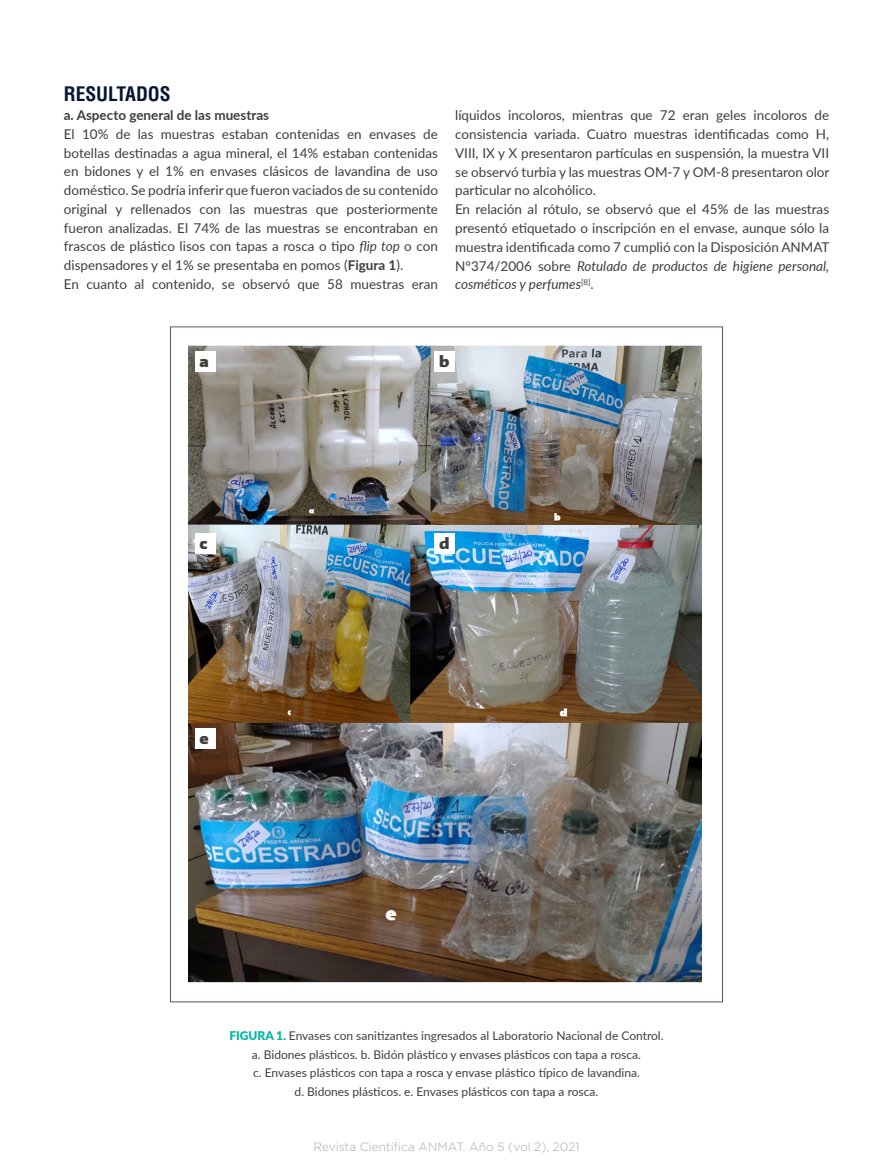
<style>
.page{position:relative;width:893px;height:1170px;background:#fff}
.page>*{position:absolute;margin:0;border:0;box-sizing:border-box;transform-origin:0 0}
.t1{font:700 condensed 19.5px "Helvetica LT Std";color:#031635}
.t2{font:900 15px "Encode Sans";color:#3e3e3f}
.t3{font:13.5px/18.8px "Lato";color:#3e3e3f;text-align:justify}
.t4{font:700 13.5px "Lato";color:#3e3e3f}
.t5{font:12px "Lato";color:#3e3e3f}
.t6{font:300 12px "Gotham";color:#a8a9ad}
.s1{font-style:italic}
.s2{font-weight:700}
.s3{font-weight:900;color:#03b8a4}
</style>
<div class="page">
<img style="left:170px;top:345px;width:553px;height:658px">
<div style="left:195px;top:351px;width:20px;height:21px;background:#fff"></div>
<div style="left:195px;top:533px;width:20px;height:20px;background:#fff"></div>
<div style="left:195px;top:728px;width:20px;height:21px;background:#fff"></div>
<div style="left:434px;top:351px;width:21px;height:21px;background:#fff"></div>
<div style="left:434px;top:533px;width:21px;height:21px;background:#fff"></div>
<p class="t1" style="left:64px;top:82px;width:108px">RESULTADOS</p>
<p class="t4" style="left:64px;top:105px;width:207px">a. Aspecto general de las muestras</p>
<p class="t3" style="left:64px;top:124px;width:376px">El 10% de las muestras estaban contenidas en envases de botellas destinadas a agua mineral, el 14% estaban contenidas en bidones y el 1% en envases clásicos de lavandina de uso doméstico. Se podría inferir que fueron vaciados de su contenido original y rellenados con las muestras que posteriormente fueron analizadas. El 74% de las muestras se encontraban en frascos de plástico lisos con tapas a rosca o tipo <span class="s1">flip top</span> o con dispensadores y el 1% se presentaba en pomos (<span class="s2">Figura 1</span>).</p>
<p class="t3" style="left:64px;top:274px;width:376px">En cuanto al contenido, se observó que 58 muestras eran</p>
<p class="t3" style="left:455px;top:106px;width:376px">líquidos incoloros, mientras que 72 eran geles incoloros de consistencia variada. Cuatro muestras identificadas como H, VIII, IX y X presentaron partículas en suspensión, la muestra VII se observó turbia y las muestras OM-7 y OM-8 presentaron olor particular no alcohólico.</p>
<p class="t3" style="left:455px;top:199px;width:376px">En relación al rótulo, se observó que el 45% de las muestras presentó etiquetado o inscripción en el envase, aunque sólo la muestra identificada como 7 cumplió con la Disposición ANMAT N°374/2006 sobre <span class="s1">Rotulado de productos de higiene personal, cosméticos y perfumes</span><sup>[8]</sup>.</p>
<p class="t2" style="left:199px;top:351px;width:11px">a</p>
<p class="t2" style="left:199px;top:533px;width:10px">c</p>
<p class="t2" style="left:199px;top:728px;width:11px">e</p>
<p class="t2" style="left:439px;top:351px;width:12px">b</p>
<p class="t2" style="left:439px;top:533px;width:12px">d</p>
<p class="t5" style="left:229px;top:1026px;width:436px"><span class="s3">FIGURA 1.</span> Envases con sanitizantes ingresados al Laboratorio Nacional de Control.</p>
<p class="t5" style="left:252px;top:1045px;width:390px">a. Bidones plásticos. b. Bidón plástico y envases plásticos con tapa a rosca.</p>
<p class="t5" style="left:253px;top:1064px;width:388px">c. Envases plásticos con tapa a rosca y envase plástico típico de lavandina.</p>
<p class="t5" style="left:295px;top:1082px;width:305px">d. Bidones plásticos. e. Envases plásticos con tapa a rosca.</p>
<p class="t6" style="left:313px;top:1139px;width:267px">Revista Científica ANMAT. Año 5 (vol 2), 2021</p>
</div>
